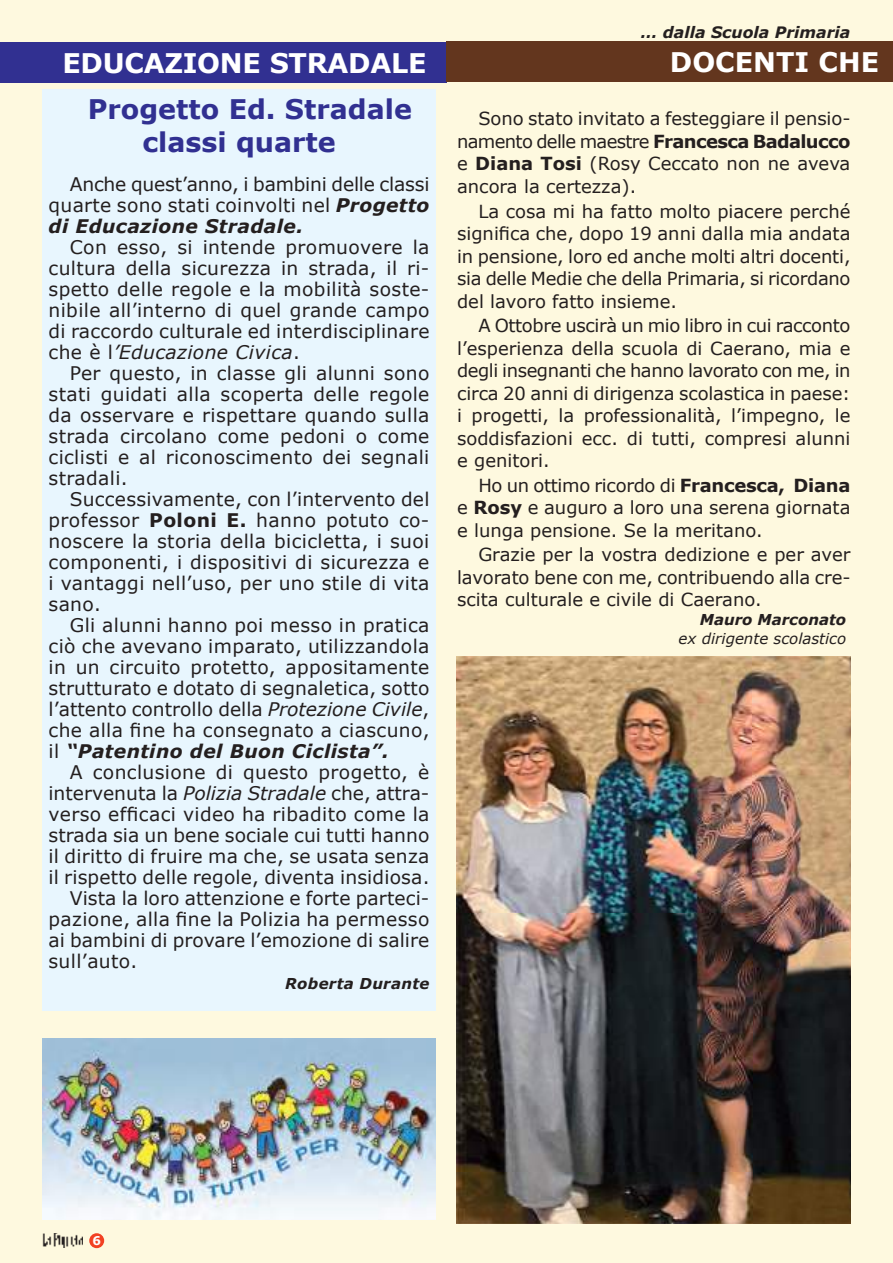
<style>
.page{position:relative;width:893px;height:1263px;background:#fef9df}
.page>*{position:absolute;margin:0;border:0;box-sizing:border-box;transform-origin:0 0}
.t1{font:700 27px/32.4px "Verdana";color:#313091}
.t2{font:700 27px "Verdana";letter-spacing:-.01em;color:#fff}
.t3{font:18.75px/21px "Verdana";letter-spacing:.015em;color:#241f1f;text-align:justify}
.t4{font:18px/22.5px "Verdana";color:#241f1f;text-align:justify}
.t5{font:italic 700 15.75px "Verdana";color:#241f1f}
.t6{font:italic 700 15px "Verdana";letter-spacing:.01em;color:#241f1f}
.t7{font:italic 15px "Verdana";color:#241f1f}
.t8{font:700 12px "Verdana";color:#fff}
.s1{font-weight:700;font-style:italic}
.s2{font-style:italic}
.s3{font-weight:700}
</style>
<div class="page">
<img style="left:42px;top:1233px;width:41px;height:14px">
<div style="left:90px;top:1234px;width:13px;height:13px;background:#f24122;border-radius:50%"></div>
<div style="left:89px;top:1233px;width:15px;height:15px;border:2px solid #f24122;border-radius:50%"></div>
<div style="left:43px;top:89px;width:393px;height:921px;background:#e8f6fe"></div>
<div style="left:0;top:42px;width:446px;height:41px;background:#313091"></div>
<div style="left:446px;top:41px;width:447px;height:41px;background:#63361e"></div>
<img style="left:457px;top:656px;width:394px;height:568px">
<img style="left:43px;top:1039px;width:393px;height:181px">
<h1 class="t2" style="left:62px;top:44px;width:365px">EDUCAZIONE STRADALE</h1>
<h1 class="t1" style="left:142px;top:93px;width:271px;text-indent:-55px">Progetto Ed. Stradale classi quarte</h1>
<p class="t3" style="left:49px;top:174px;width:382px;text-indent:21px">Anche quest’anno, i bambini delle classi quarte sono stati coinvolti nel <span class="s1">Progetto di Educazione Stradale.</span></p>
<p class="t3" style="left:49px;top:237px;width:382px;text-indent:21px">Con esso, si intende promuovere la cultura della sicurezza in strada, il ri&shy;spetto delle regole e la mobilità soste&shy;nibile all’interno di quel grande campo di raccordo culturale ed interdisciplinare che è l<span class="s2">’Educazione Civica</span>.</p>
<p class="t3" style="left:49px;top:363px;width:382px;text-indent:21px">Per questo, in classe gli alunni sono stati guidati alla scoperta delle regole da osservare e rispettare quando sulla strada circolano come pedoni o come ciclisti e al riconoscimento dei segnali stradali.</p>
<p class="t3" style="left:49px;top:489px;width:382px;text-indent:21px">Successivamente, con l’intervento del professor <span class="s3">Poloni E.</span> hanno potuto co&shy;noscere la storia della bicicletta, i suoi componenti, i dispositivi di sicurezza e i vantaggi nell’uso, per uno stile di vita sano.</p>
<p class="t3" style="left:49px;top:615px;width:383px;text-indent:21px">Gli alunni hanno poi messo in pratica ciò che avevano imparato, utilizzandola in un circuito protetto, appositamente strutturato e dotato di segnaletica, sotto l’attento controllo della <span class="s2">Protezione Civile</span>, che alla fine ha consegnato a ciascuno, il <span class="s1">“Patentino del Buon Ciclista”.</span></p>
<p class="t3" style="left:70px;top:762px;width:361px">A conclusione di questo progetto, è</p>
<p class="t3" style="left:49px;top:783px;width:382px">intervenuta la <span class="s2">Polizia Stradale</span> che, attra-</p>
<p class="t3" style="left:49px;top:804px;width:382px">verso efficaci video ha ribadito come la</p>
<p class="t3" style="left:49px;top:825px;width:382px">strada sia un bene sociale cui tutti hanno</p>
<p class="t3" style="left:49px;top:846px;width:382px">il diritto di fruire ma che, se usata senza</p>
<p class="t3" style="left:49px;top:867px;width:382px">il rispetto delle regole, diventa insidiosa.</p>
<p class="t3" style="left:70px;top:888px;width:361px">Vista la loro attenzione e forte parteci-</p>
<p class="t3" style="left:49px;top:909px;width:382px">pazione, alla fine la Polizia ha permesso</p>
<p class="t3" style="left:49px;top:930px;width:382px">ai bambini di provare l’emozione di salire</p>
<p class="t3" style="left:49px;top:951px;width:90px">sull’auto.</p>
<p class="t6" style="left:285px;top:973px;width:146px">Roberta Durante</p>
<p class="t5" style="left:641px;top:21px;width:211px">… dalla Scuola Primaria</p>
<h1 class="t2" style="left:670px;top:43px;width:211px">DOCENTI CHE</h1>
<p class="t4" style="left:457px;top:107px;width:395px;text-indent:21px">Sono stato invitato a festeggiare il pensio&shy;namento delle maestre <span class="s3">Francesca Badalucco </span>e <span class="s3">Diana Tosi</span> (Rosy Ceccato non ne aveva ancora la certezza).</p>
<p class="t4" style="left:457px;top:200px;width:395px;text-indent:21px">La cosa mi ha fatto molto piacere perché significa che, dopo 19 anni dalla mia andata in pensione, loro ed anche molti altri docenti, sia delle Medie che della Primaria, si ricordano del lavoro fatto insieme.</p>
<p class="t4" style="left:457px;top:314px;width:395px;text-indent:21px">A Ottobre uscirà un mio libro in cui racconto l’esperienza della scuola di Caerano, mia e degli insegnanti che hanno lavorato con me, in circa 20 anni di dirigenza scolastica in paese: i progetti, la professionalità, l’impegno, le soddisfazioni ecc. di tutti, compresi alunni e genitori.</p>
<p class="t4" style="left:457px;top:474px;width:395px;text-indent:21px">Ho un ottimo ricordo di <span class="s3">Francesca, Diana </span>e <span class="s3">Rosy</span> e auguro a loro una serena giornata e lunga pensione. Se la meritano.</p>
<p class="t4" style="left:457px;top:543px;width:395px;text-indent:21px">Grazie per la vostra dedizione e per aver lavorato bene con me, contribuendo alla cre&shy;scita culturale e civile di Caerano.</p>
<p class="t6" style="left:700px;top:609px;width:148px">Mauro Marconato</p>
<p class="t7" style="left:679px;top:628px;width:169px">ex dirigente scolastico</p>
<p class="t8" style="left:93px;top:1232px;width:10px">6</p>
</div>
